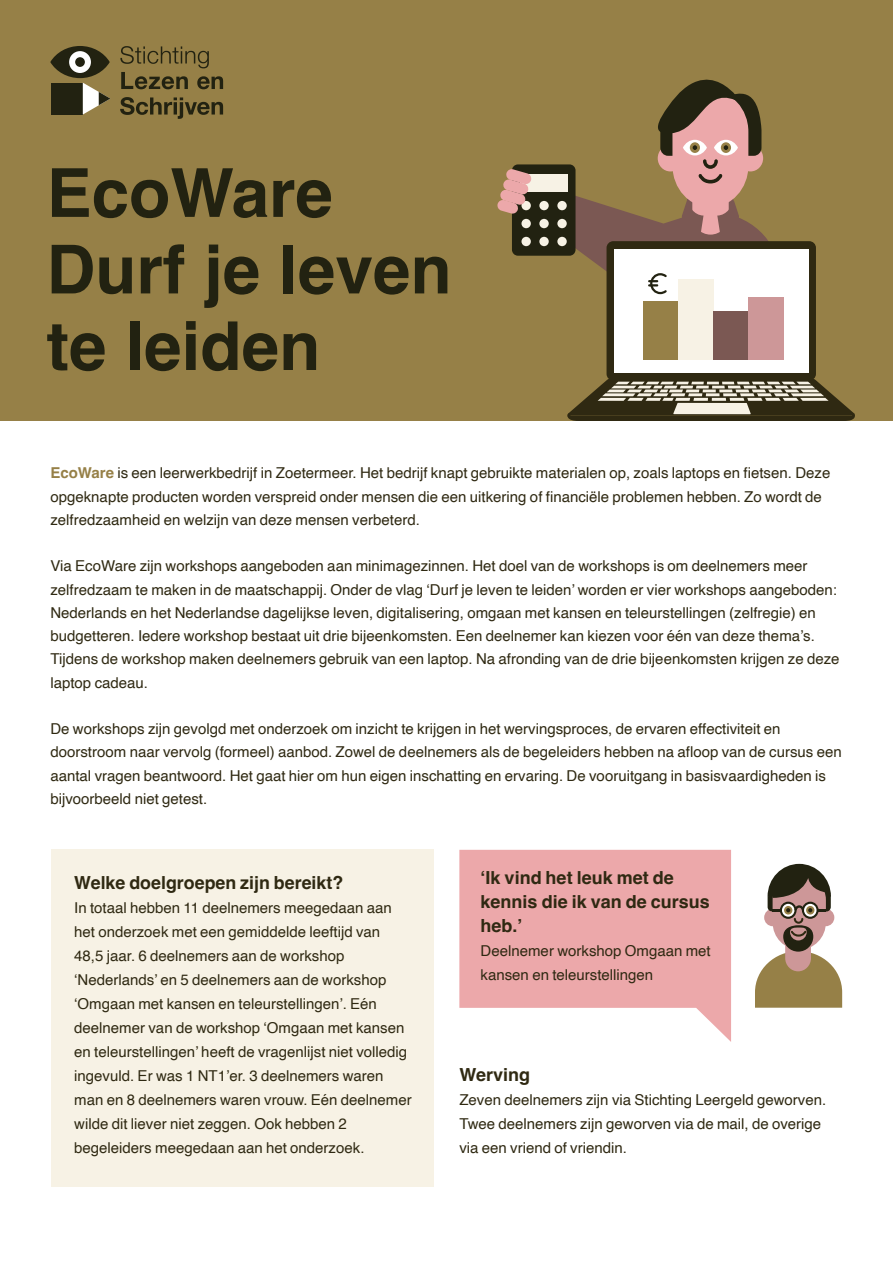
<style>
.page{position:relative;width:893px;height:1263px;background:#fff}
.page>*{position:absolute;margin:0;border:0;box-sizing:border-box;transform-origin:0 0}
.t1{font:700 67.5px/76.5px "Helvetica";color:#221}
.t2{font:700 18px/24px "Helvetica";color:#2f2912}
.t3{font:15px/24px "Helvetica";color:#2f2912}
.s1{font-weight:700;color:#968047}
</style>
<div class="page">
<div style="left:0;top:0;width:893px;height:421px;background:#968047"></div>
<svg style="left:120px;top:46px;width:103px;height:43px"></svg>
<svg style="left:120px;top:97px;width:103px;height:22px"></svg>
<div style="left:51px;top:83px;width:32px;height:32px;background:#221"></div>
<svg style="left:50px;top:46px;width:60px;height:32px"></svg>
<div style="left:69px;top:51px;width:22px;height:22px;background:#fff;border-radius:50%"></div>
<div style="left:75px;top:57px;width:10px;height:10px;background:#221;border-radius:50%"></div>
<svg style="left:83px;top:83px;width:27px;height:32px"></svg>
<div style="left:51px;top:849px;width:383px;height:338px;background:#f7f2e5"></div>
<svg style="left:567px;top:79px;width:288px;height:342px"></svg>
<div style="left:512px;top:164px;width:63px;height:92px;background:#221;border-radius:6px"></div>
<div style="left:520px;top:174px;width:48px;height:18px;background:#f7f2e5"></div>
<div style="left:539px;top:201px;width:10px;height:9px;background:#f7f2e5;border-radius:50%"></div>
<div style="left:557px;top:201px;width:10px;height:9px;background:#f7f2e5;border-radius:5px"></div>
<div style="left:521px;top:219px;width:10px;height:9px;background:#f7f2e5;border-radius:5px"></div>
<div style="left:539px;top:219px;width:10px;height:9px;background:#f7f2e5;border-radius:5px"></div>
<div style="left:557px;top:219px;width:10px;height:9px;background:#f7f2e5;border-radius:5px"></div>
<div style="left:521px;top:237px;width:10px;height:9px;background:#f7f2e5;border-radius:5px"></div>
<div style="left:539px;top:237px;width:10px;height:9px;background:#f7f2e5;border-radius:5px"></div>
<div style="left:557px;top:237px;width:10px;height:9px;background:#f7f2e5;border-radius:5px"></div>
<svg style="left:497px;top:169px;width:35px;height:45px"></svg>
<svg style="left:755px;top:864px;width:87px;height:144px"></svg>
<svg style="left:459px;top:850px;width:272px;height:192px;fill:#eca8aa"></svg>
<h1 class="t1" style="left:47px;top:162px;width:407px">EcoWare<br>Durf je leven te leiden</h1>
<p class="t3" style="left:50px;top:462px;width:781px;line-height:23.2px"><span class="s1">EcoWare</span> is een leerwerkbedrijf in Zoetermeer. Het bedrijf knapt gebruikte materialen op, zoals laptops en fietsen. Deze opgeknapte producten worden verspreid onder mensen die een uitkering of financiële problemen hebben. Zo wordt de zelfredzaamheid en welzijn van deze mensen verbeterd.</p>
<p class="t3" style="left:50px;top:555px;width:791px;line-height:23.2px">Via EcoWare zijn workshops aangeboden aan minimagezinnen. Het doel van de workshops is om deelnemers meer zelfredzaam te maken in de maatschappij. Onder de vlag ‘Durf je leven te leiden’ worden er vier workshops aangeboden:<br>Nederlands en het Nederlandse dagelijkse leven, digitalisering, omgaan met kansen en teleurstellingen (zelfregie) en budgetteren. Iedere workshop bestaat uit drie bijeenkomsten. Een deelnemer kan kiezen voor één van deze thema’s.<br>Tijdens de workshop maken deelnemers gebruik van een laptop. Na afronding van de drie bijeenkomsten krijgen ze deze laptop cadeau.</p>
<p class="t3" style="left:50px;top:718px;width:793px;line-height:23.2px">De workshops zijn gevolgd met onderzoek om inzicht te krijgen in het wervingsproces, de ervaren effectiviteit en doorstroom naar vervolg (formeel) aanbod. Zowel de deelnemers als de begeleiders hebben na afloop van de cursus een aantal vragen beantwoord. Het gaat hier om hun eigen inschatting en ervaring. De vooruitgang in basisvaardigheden is bijvoorbeeld niet getest.</p>
<p class="t2" style="left:74px;top:872px;width:271px">Welke doelgroepen zijn bereikt?</p>
<p class="t3" style="left:74px;top:896px;width:339px">In totaal hebben 11 deelnemers meegedaan aan het onderzoek met een gemiddelde leeftijd van 48,5 jaar. 6 deelnemers aan de workshop ‘Nederlands’ en 5 deelnemers aan de workshop ‘Omgaan met kansen en teleurstellingen’. Eén deelnemer van de workshop ‘Omgaan met kansen en teleurstellingen’ heeft de vragenlijst niet volledig ingevuld. Er was 1 NT1’er. 3 deelnemers waren man en 8 deelnemers waren vrouw. Eén deelnemer wilde dit liever niet zeggen. Ook hebben 2 begeleiders meegedaan aan het onderzoek.</p>
<p class="t2" style="left:481px;top:868px;width:231px">‘Ik vind het leuk met de kennis die ik van de cursus heb.’</p>
<p class="t3" style="left:481px;top:940px;width:232px">Deelnemer workshop Omgaan met kansen en teleurstellingen</p>
<p class="t2" style="left:459px;top:1064px;width:72px">Werving</p>
<p class="t3" style="left:459px;top:1088px;width:368px">Zeven deelnemers zijn via Stichting Leergeld geworven.<br>Twee deelnemers zijn geworven via de mail, de overige via een vriend of vriendin.</p>
</div>
